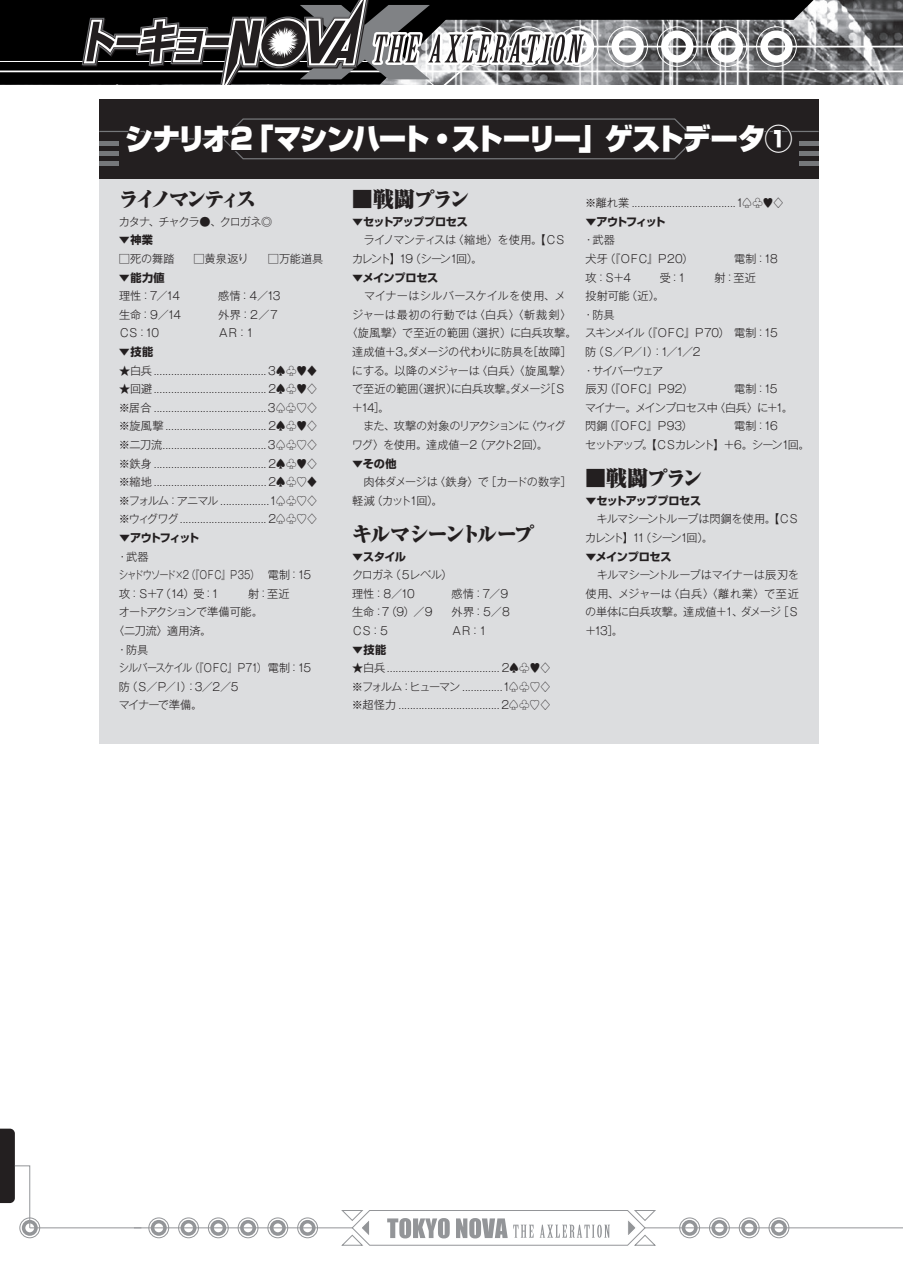
<style>
.page{position:relative;width:903px;height:1275px;background:#fff}
.page>*{position:absolute;margin:0;border:0;box-sizing:border-box;transform-origin:0 0}
.t1{font:900 29.75px "Shin Go Pro";letter-spacing:-.09em;color:#fff;scale:.95 1}
.t2{font:900 21px "Ryumin Pro";letter-spacing:-.14em;color:#231f20}
.t3{font:900 21px "Ryumin Pro";letter-spacing:-.215em;color:#231f20}
.t4{font:300 11.2px/18.6px "Gothic MB101 Pro";letter-spacing:-.05em;color:#231f20;text-align:justify}
.t5{font:300 11.2px/18.6px "Gothic MB101 Pro";letter-spacing:-.095em;color:#231f20}
.t6{font:300 11.2px/18.6px "Gothic MB101 Pro";letter-spacing:-.1em;color:#231f20}
.t7{font:300 11.2px "Gothic MB101 Pro";letter-spacing:-.015em;color:#231f20}
.t8{font:300 11.2px/18.6px "Gothic MB101 Pro";letter-spacing:-.075em;color:#231f20}
.t9{font:300 11.2px/18.6px "Gothic MB101 Pro";letter-spacing:-.13em;color:#231f20}
.t10{font:300 11.2px "Gothic MB101 Pro";letter-spacing:-.105em;color:#231f20;scale:.9 1}
.t11{font:700 11.2px "Shin Go Pro";letter-spacing:-.045em;color:#231f20}
.t12{font:300 11.2px "Gothic MB101 Pro";letter-spacing:-.03em;color:#231f20}
.t13{font:300 11.2px "Gothic MB101 Pro";letter-spacing:.005em;color:#231f20}
.t14{font:300 11.2px "Gothic MB101 Pro";letter-spacing:.04em;color:#231f20}
.t15{font:300 11.2px "Gothic MB101 Pro";letter-spacing:-.105em;color:#231f20}
.t16{font:300 11.2px "Gothic MB101 Pro";letter-spacing:.025em;color:#231f20}
.t17{font:300 11.2px/18.6px "Gothic MB101 Pro";letter-spacing:-.08em;color:#231f20}
.t18{font:700 11.2px "Shin Go Pro";letter-spacing:-.125em;color:#231f20}
.t19{font:700 11.2px "Shin Go Pro";letter-spacing:-.025em;color:#231f20}
.t20{font:300 11.2px "Gothic MB101 Pro";letter-spacing:-.09em;color:#231f20}
.t21{font:700 11.2px "Shin Go Pro";letter-spacing:-.07em;color:#231f20}
.t22{font:700 11.2px "Shin Go Pro";letter-spacing:-.065em;color:#231f20}
</style>
<div class="page">
<hr style="left:134px;top:1227px;width:769px;height:1px;background:#939598">
<div style="left:151px;top:1220px;width:16px;height:16px;border:4px solid #939598;border-radius:50%"></div>
<div style="left:149px;top:1218px;width:20px;height:20px;border:1px solid #939598;border-radius:50%"></div>
<div style="left:181px;top:1220px;width:15px;height:16px;border:4px solid #939598;border-radius:50%"></div>
<div style="left:178px;top:1218px;width:21px;height:20px;border:1px solid #939598;border-radius:50%"></div>
<div style="left:210px;top:1220px;width:16px;height:16px;border:4px solid #939598;border-radius:50%"></div>
<div style="left:208px;top:1218px;width:20px;height:20px;border:1px solid #939598;border-radius:50%"></div>
<div style="left:240px;top:1220px;width:16px;height:16px;border:4px solid #939598;border-radius:50%"></div>
<div style="left:238px;top:1218px;width:20px;height:20px;border:1px solid #939598;border-radius:50%"></div>
<div style="left:270px;top:1220px;width:16px;height:16px;border:4px solid #939598;border-radius:50%"></div>
<div style="left:268px;top:1218px;width:20px;height:20px;border:1px solid #939598;border-radius:50%"></div>
<div style="left:300px;top:1220px;width:16px;height:16px;border:4px solid #939598;border-radius:50%"></div>
<div style="left:297px;top:1218px;width:21px;height:20px;border:1px solid #939598;border-radius:50%"></div>
<div style="left:22px;top:1220px;width:16px;height:16px;border:4px solid #939598;border-radius:50%"></div>
<div style="left:20px;top:1218px;width:20px;height:20px;border:1px solid #939598;border-radius:50%"></div>
<div style="left:682px;top:1220px;width:15px;height:16px;border:4px solid #939598;border-radius:50%"></div>
<div style="left:679px;top:1218px;width:21px;height:20px;border:1px solid #939598;border-radius:50%"></div>
<div style="left:711px;top:1220px;width:16px;height:16px;border:4px solid #939598;border-radius:50%"></div>
<div style="left:709px;top:1218px;width:20px;height:20px;border:1px solid #939598;border-radius:50%"></div>
<div style="left:741px;top:1220px;width:16px;height:16px;border:4px solid #939598;border-radius:50%"></div>
<div style="left:739px;top:1218px;width:20px;height:20px;border:1px solid #939598;border-radius:50%"></div>
<div style="left:771px;top:1220px;width:16px;height:16px;border:4px solid #939598;border-radius:50%"></div>
<div style="left:769px;top:1218px;width:20px;height:20px;border:1px solid #939598;border-radius:50%"></div>
<hr style="left:30px;top:1227px;width:111px;height:1px;background:#939598">
<svg style="left:0;top:1129px;width:30px;height:99px"></svg>
<svg style="left:340px;top:1210px;width:317px;height:36px"></svg>
<svg style="left:0;top:0;width:903px;height:84px;background:#5d5d5e"></svg>
<div style="left:99px;top:99px;width:720px;height:645px;background:#dcdddf"></div>
<div style="left:99px;top:99px;width:720px;height:80px;background:#231f20"></div>
<div style="left:799px;top:161px;width:20px;height:5px;background:#76787b"></div>
<div style="left:99px;top:161px;width:20px;height:5px;background:#76787b"></div>
<svg style="left:99px;top:118px;width:720px;height:42px"></svg>
<h1 class="t1" style="left:125px;top:115px;width:704px">シナリオ２「マシンハート・ストーリー」ゲストデータ①</h1>
<h2 class="t3" style="left:118px;top:183px;width:139px">ライノマンティス</h2>
<p class="t5" style="left:119px;top:211px;width:155px">カタナ、チャクラ●、クロガネ◎</p>
<p class="t11" style="left:119px;top:231px;width:36px">▼神業</p>
<p class="t4" style="left:119px;top:248px;width:57px">□死の舞踏</p>
<p class="t4" style="left:193px;top:248px;width:57px">□黄泉返り</p>
<p class="t4" style="left:268px;top:248px;width:57px">□万能道具</p>
<p class="t11" style="left:119px;top:268px;width:47px">▼能力値</p>
<p class="t4" style="left:119px;top:285px;width:62px">理性：７／14</p>
<p class="t4" style="left:218px;top:285px;width:64px">感情：４／13</p>
<p class="t4" style="left:119px;top:304px;width:64px">生命：９／14</p>
<p class="t4" style="left:218px;top:304px;width:63px">外界：２／７</p>
<p class="t4" style="left:119px;top:322px;width:42px">ＣＳ：10</p>
<p class="t4" style="left:218px;top:322px;width:39px">ＡＲ：１</p>
<p class="t11" style="left:119px;top:343px;width:36px">▼技能</p>
<p class="t4" style="left:119px;top:359px;width:200px">★白兵.......................................3♠♧♥♦</p>
<p class="t4" style="left:119px;top:378px;width:200px">★回避....................................... 2♠♧♥♢ ※居合 .......................................3♤♧♡♢ ※旋風撃 ................................... 2♠♧♥♢ ※二刀流....................................3♤♧♡♢ ※鉄身 ....................................... 2♠♧♥♢ ※縮地 ....................................... 2♠♧♡♦ ※フォルム：アニマル .................1♤♧♡♢ ※ウィグワグ.............................. 2♤♧♡♢</p>
<p class="t18" style="left:119px;top:529px;width:82px">▼アウトフィット</p>
<p class="t5" style="left:117px;top:546px;width:196px">・武器<br>シャドウソード×2（『ＯＦＣ』Ｐ35） 電制：15攻：Ｓ＋7（14）受：1</p>
<p class="t4" style="left:248px;top:583px;width:43px">射：至近</p>
<p class="t20" style="left:119px;top:603px;width:146px">オートアクションで準備可能。</p>
<p class="t4" style="left:113px;top:620px;width:100px">〈二刀流〉適用済。</p>
<p class="t4" style="left:117px;top:638px;width:33px">・防具</p>
<p class="t10" style="left:119px;top:659px;width:215px">シルバースケイル（『ＯＦＣ』Ｐ71） 電制：15</p>
<p class="t4" style="left:119px;top:676px;width:121px">防（Ｓ／Ｐ／Ｉ）：3／2／5</p>
<p class="t5" style="left:119px;top:694px;width:85px">マイナーで準備。</p>
<h2 class="t2" style="left:352px;top:183px;width:119px">■戦闘プラン</h2>
<p class="t21" style="left:352px;top:213px;width:117px">▼セットアッププロセス</p>
<p class="t6" style="left:352px;top:229px;width:215px">　ライノマンティスは〈縮地〉を使用。【ＣＳカレント】19（シーン1回）。</p>
<p class="t19" style="left:352px;top:268px;width:88px">▼メインプロセス</p>
<p class="t16" style="left:352px;top:287px;width:215px">　マイナーはシルバースケイルを使用、メ</p>
<p class="t14" style="left:352px;top:305px;width:221px">ジャーは最初の行動では〈白兵〉〈斬裁剣〉</p>
<p class="t13" style="left:346px;top:324px;width:232px">〈旋風撃〉で至近の範囲（選択）に白兵攻撃。</p>
<p class="t12" style="left:352px;top:342px;width:221px">達成値＋３。ダメージの代わりに防具を［故障］</p>
<p class="t7" style="left:352px;top:361px;width:221px">にする。以降のメジャーは〈白兵〉〈旋風撃〉</p>
<p class="t7" style="left:352px;top:380px;width:215px">で至近の範囲（選択）に白兵攻撃。ダメージ［Ｓ</p>
<p class="t4" style="left:352px;top:397px;width:39px">＋14］。</p>
<p class="t5" style="left:352px;top:415px;width:215px">　また、攻撃の対象のリアクションに〈ウィグ</p>
<p class="t15" style="left:352px;top:435px;width:198px">ワグ〉を使用。達成値－２（アクト２回）。</p>
<p class="t11" style="left:352px;top:454px;width:46px">▼その他</p>
<p class="t4" style="left:352px;top:471px;width:221px">　肉体ダメージは〈鉄身〉で［カードの数字］軽減（カット１回）。</p>
<h2 class="t2" style="left:352px;top:517px;width:184px">キルマシーントループ</h2>
<p class="t11" style="left:352px;top:547px;width:55px">▼スタイル</p>
<p class="t17" style="left:352px;top:564px;width:102px">クロガネ（５レベル）理性：８／10</p>
<p class="t4" style="left:451px;top:583px;width:60px">感情：７／９</p>
<p class="t4" style="left:352px;top:601px;width:84px">生命：7（9）／９</p>
<p class="t4" style="left:451px;top:601px;width:62px">外界：５／８</p>
<p class="t4" style="left:352px;top:620px;width:39px">ＣＳ：５</p>
<p class="t4" style="left:451px;top:620px;width:39px">ＡＲ：１</p>
<p class="t11" style="left:352px;top:640px;width:36px">▼技能</p>
<p class="t4" style="left:352px;top:657px;width:200px">★白兵....................................... 2♠♧♥♢ ※フォルム：ヒューマン ..............1♤♧♡♢ ※超怪力 ................................... 2♤♧♡♢</p>
<p class="t4" style="left:585px;top:192px;width:200px">※離れ業 ....................................1♤♧♥♢</p>
<p class="t18" style="left:585px;top:213px;width:82px">▼アウトフィット</p>
<p class="t4" style="left:583px;top:229px;width:112px">・武器<br>犬牙（『ＯＦＣ』Ｐ20）</p>
<p class="t4" style="left:734px;top:248px;width:45px">電制：18</p>
<p class="t4" style="left:585px;top:266px;width:47px">攻：Ｓ＋4</p>
<p class="t4" style="left:660px;top:266px;width:27px">受：1</p>
<p class="t4" style="left:714px;top:266px;width:43px">射：至近</p>
<p class="t6" style="left:583px;top:285px;width:196px">投射可能（近）。<br>・防具<br>スキンメイル（『ＯＦＣ』Ｐ70） 電制：15防（Ｓ／Ｐ／Ｉ）：1／1／2<br>・サイバーウェア<br>辰刃（『ＯＦＣ』Ｐ92）</p>
<p class="t8" style="left:585px;top:378px;width:209px;text-indent:149px">電制：15<br>マイナー。メインプロセス中〈白兵〉に＋1。閃鋼（『ＯＦＣ』Ｐ93）</p>
<p class="t9" style="left:585px;top:415px;width:226px;text-indent:149px">電制：16<br>セットアップ。【ＣＳカレント】＋6。シーン1回。</p>
<h2 class="t2" style="left:585px;top:462px;width:119px">■戦闘プラン</h2>
<p class="t22" style="left:585px;top:492px;width:117px">▼セットアッププロセス</p>
<p class="t5" style="left:585px;top:508px;width:215px">　キルマシーントループは閃鋼を使用。【ＣＳカレント】11（シーン1回）。</p>
<p class="t19" style="left:585px;top:547px;width:88px">▼メインプロセス</p>
<p class="t4" style="left:585px;top:564px;width:216px">　キルマシーントループはマイナーは辰刃を使用、メジャーは〈白兵〉〈離れ業〉で至近の単体に白兵攻撃。達成値＋１、ダメージ［Ｓ＋13］。</p>
</div>
